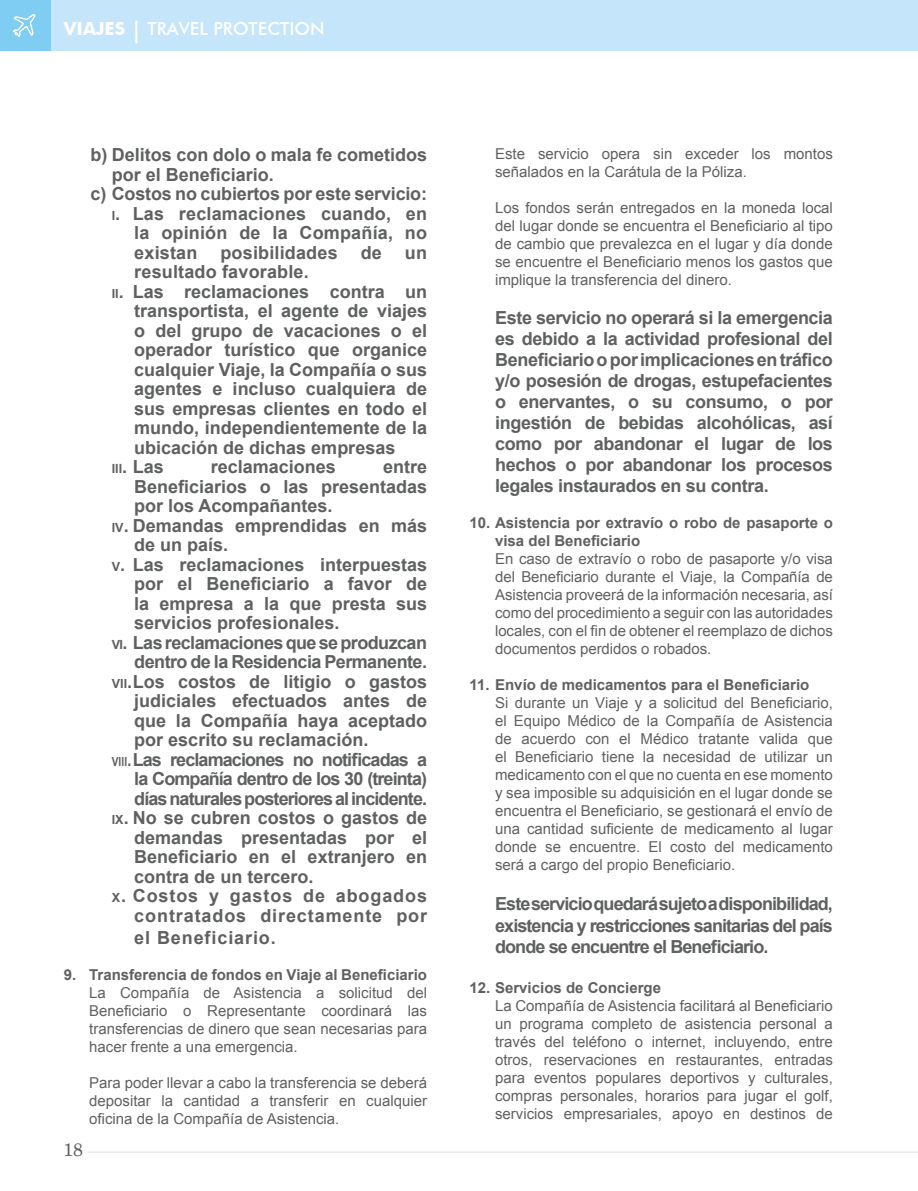
<style>
.page{position:relative;width:918px;height:1191px;background:#fff}
.page>*{position:absolute;margin:0;border:0;box-sizing:border-box;transform-origin:0 0}
.t1{font:700 18px/21px "Arial";color:#5f6060;text-align:justify}
.t2{font:700 18px "Arial";letter-spacing:-.05em;color:#5f6060}
.t3{font:700 18px "Arial";letter-spacing:.05em;color:#5f6060}
.t4{font:700 18px "Arial";letter-spacing:-.03em;color:#5f6060}
.t5{font:500 18px "Futura BT";color:#fff}
.t6{font:18px "Century Schoolbook BT";color:#5f6060}
.t7{font:15px/18px "Arial";color:#5f6060;text-align:justify}
.t8{font:700 15px/18px "Arial";color:#5f6060}
.t9{font:700 12.6px "Arial";color:#5f6060}
.s1{font-weight:700}
.s2{font-size:22.5px}
.s3{font-size:12.6px}
.s4{font-style:inherit}
.s5{font-size:18px}
</style>
<div class="page">
<div style="left:0;top:0;width:918px;height:51px;background:#c4e5fa"></div>
<div style="left:0;top:0;width:51px;height:51px;background:#80cdf3"></div>
<hr style="left:88px;top:1151px;width:830px;height:2px;background:#e9eaea">
<svg style="left:13px;top:14px;width:23px;height:23px"></svg>
<p class="t5" style="left:64px;top:18px;width:262px"><span class="s1">VIAJES</span> <span class="s2">|</span> TRAVEL PROTECTION</p>
<p class="t1" style="left:91px;top:145px;width:338px">b) Delitos con dolo o mala fe cometidos</p>
<p class="t1" style="left:112px;top:164px;width:164px">por el Beneficiario.</p>
<p class="t1" style="left:91px;top:184px;width:338px">c) Costos no cubiertos por este servicio:</p>
<p class="t1" style="left:112px;top:203px;width:317px"><span class="s3">I</span><span class="s4">.</span> Las reclamaciones cuando, en</p>
<p class="t1" style="left:134px;top:223px;width:294px">la opinión de la Compañía, no</p>
<p class="t1" style="left:134px;top:242px;width:65px">existan</p>
<p class="t1" style="left:220px;top:242px;width:119px">posibilidades</p>
<p class="t1" style="left:361px;top:242px;width:23px">de</p>
<p class="t1" style="left:405px;top:242px;width:24px">un</p>
<p class="t1" style="left:134px;top:262px;width:176px">resultado favorable.</p>
<p class="t1" style="left:112px;top:281px;width:317px"><span class="s3">II</span><span class="s4">.</span> Las reclamaciones contra un</p>
<p class="t1" style="left:134px;top:301px;width:294px">transportista, el agente de viajes</p>
<p class="t1" style="left:134px;top:320px;width:294px">o del grupo de vacaciones o el</p>
<p class="t1" style="left:134px;top:340px;width:294px">operador turístico que organice</p>
<p class="t1" style="left:134px;top:359px;width:294px">cualquier Viaje, la Compañía o sus</p>
<p class="t1" style="left:134px;top:379px;width:294px">agentes e incluso cualquiera de</p>
<p class="t1" style="left:134px;top:398px;width:294px">sus empresas clientes en todo el</p>
<p class="t1" style="left:134px;top:418px;width:294px">mundo, independientemente de la</p>
<p class="t1" style="left:134px;top:437px;width:263px">ubicación de dichas empresas</p>
<p class="t9" style="left:112px;top:460px;width:54px">III<span class="s5">.</span> <span class="s5">Las</span></p>
<p class="t1" style="left:211px;top:457px;width:127px">reclamaciones</p>
<p class="t1" style="left:383px;top:457px;width:46px">entre</p>
<p class="t1" style="left:134px;top:476px;width:294px">Beneficiarios o las presentadas</p>
<p class="t1" style="left:134px;top:496px;width:200px">por los Acompañantes.</p>
<p class="t1" style="left:112px;top:515px;width:317px"><span class="s3">IV</span><span class="s4">.</span> Demandas emprendidas en más</p>
<p class="t1" style="left:134px;top:535px;width:96px">de un país.</p>
<p class="t1" style="left:112px;top:554px;width:317px"><span class="s3">V</span><span class="s4">.</span> Las reclamaciones interpuestas</p>
<p class="t1" style="left:134px;top:574px;width:294px">por el Beneficiario a favor de</p>
<p class="t1" style="left:134px;top:593px;width:294px">la empresa a la que presta sus</p>
<p class="t1" style="left:134px;top:613px;width:207px">servicios profesionales.</p>
<p class="t4" style="left:112px;top:630px;width:317px"><span class="s3">VI</span><span class="s4">.</span> Lasreclamacionesqueseproduzcan</p>
<p class="t4" style="left:134px;top:650px;width:294px">dentro de la Residencia Permanente.</p>
<p class="t1" style="left:112px;top:671px;width:317px"><span class="s3">VII</span><span class="s4">.</span> Los costos de litigio o gastos</p>
<p class="t1" style="left:134px;top:691px;width:294px">judiciales efectuados antes de</p>
<p class="t1" style="left:134px;top:710px;width:294px">que la Compañía haya aceptado</p>
<p class="t1" style="left:134px;top:730px;width:236px">por escrito su reclamación.</p>
<p class="t2" style="left:112px;top:747px;width:317px"><span class="s3">VIII</span><span class="s4">.</span> Las reclamaciones no notificadas a</p>
<p class="t2" style="left:134px;top:767px;width:294px">la Compañía dentro de los 30 (treinta)</p>
<p class="t2" style="left:134px;top:786px;width:294px">días naturales posteriores al incidente.</p>
<p class="t1" style="left:112px;top:808px;width:317px"><span class="s3">IX</span><span class="s4">.</span> No se cubren costos o gastos de</p>
<p class="t1" style="left:134px;top:827px;width:294px">demandas presentadas por el</p>
<p class="t1" style="left:134px;top:847px;width:294px">Beneficiario en el extranjero en</p>
<p class="t1" style="left:134px;top:866px;width:181px">contra de un tercero.</p>
<p class="t3" style="left:112px;top:884px;width:317px"><span class="s3">X</span><span class="s4">.</span> Costos y gastos de abogados</p>
<p class="t3" style="left:134px;top:903px;width:294px">contratados directamente por</p>
<p class="t3" style="left:134px;top:925px;width:143px">el Beneficiario.</p>
<p class="t8" style="left:64px;top:965px;width:365px">9. Transferencia de fondos en Viaje al Beneficiario</p>
<p class="t7" style="left:89px;top:983px;width:339px">La Compañía de Asistencia a solicitud del Beneficiario o Representante coordinará las transferencias de dinero que sean necesarias para hacer frente a una emergencia.</p>
<p class="t7" style="left:89px;top:1073px;width:339px">Para poder llevar a cabo la transferencia se deberá depositar la cantidad a transferir en cualquier oficina de la Compañía de Asistencia.</p>
<p class="t6" style="left:63px;top:1138px;width:21px">18</p>
<p class="t7" style="left:495px;top:145px;width:339px">Este servicio opera sin exceder los montos señalados en la Carátula de la Póliza.</p>
<p class="t7" style="left:495px;top:199px;width:339px">Los fondos serán entregados en la moneda local del lugar donde se encuentra el Beneficiario al tipo de cambio que prevalezca en el lugar y día donde se encuentre el Beneficiario menos los gastos que implique la transferencia del dinero.</p>
<p class="t1" style="left:495px;top:308px;width:339px">Este servicio no operará si la emergencia es debido a la actividad profesional del Beneficiariooporimplicacionesentráfico y/o posesión de drogas, estupefacientes o enervantes, o su consumo, o por ingestión de bebidas alcohólicas, así como por abandonar el lugar de los hechos o por abandonar los procesos legales instaurados en su contra.</p>
<p class="t8" style="left:495px;top:514px;width:339px;text-indent:-26px">10. Asistencia por extravío o robo de pasaporte o visa del Beneficiario</p>
<p class="t7" style="left:495px;top:550px;width:339px">En caso de extravío o robo de pasaporte y/o visa del Beneficiario durante el Viaje, la Compañía de Asistencia proveerá de la información necesaria, así como del procedimiento a seguir con las autoridades locales, con el fin de obtener el reemplazo de dichos documentos perdidos o robados.</p>
<p class="t8" style="left:470px;top:676px;width:341px">11. Envío de medicamentos para el Beneficiario</p>
<p class="t7" style="left:495px;top:694px;width:339px">Si durante un Viaje y a solicitud del Beneficiario, el Equipo Médico de la Compañía de Asistencia de acuerdo con el Médico tratante valida que el Beneficiario tiene la necesidad de utilizar un medicamento con el que no cuenta en ese momento y sea imposible su adquisición en el lugar donde se encuentra el Beneficiario, se gestionará el envío de una cantidad suficiente de medicamento al lugar donde se encuentre. El costo del medicamento será a cargo del propio Beneficiario.</p>
<p class="t1" style="left:495px;top:893px;width:339px;line-height:21.6px">Esteservicioquedarásujetoadisponibilidad, existencia y restricciones sanitarias del país donde se encuentre el Beneficiario.</p>
<p class="t8" style="left:470px;top:979px;width:193px">12. Servicios de Concierge</p>
<p class="t7" style="left:495px;top:996px;width:339px">La Compañía de Asistencia facilitará al Beneficiario un programa completo de asistencia personal a través del teléfono o internet, incluyendo, entre otros, reservaciones en restaurantes, entradas para eventos populares deportivos y culturales, compras personales, horarios para jugar el golf, servicios empresariales, apoyo en destinos de</p>
</div>
